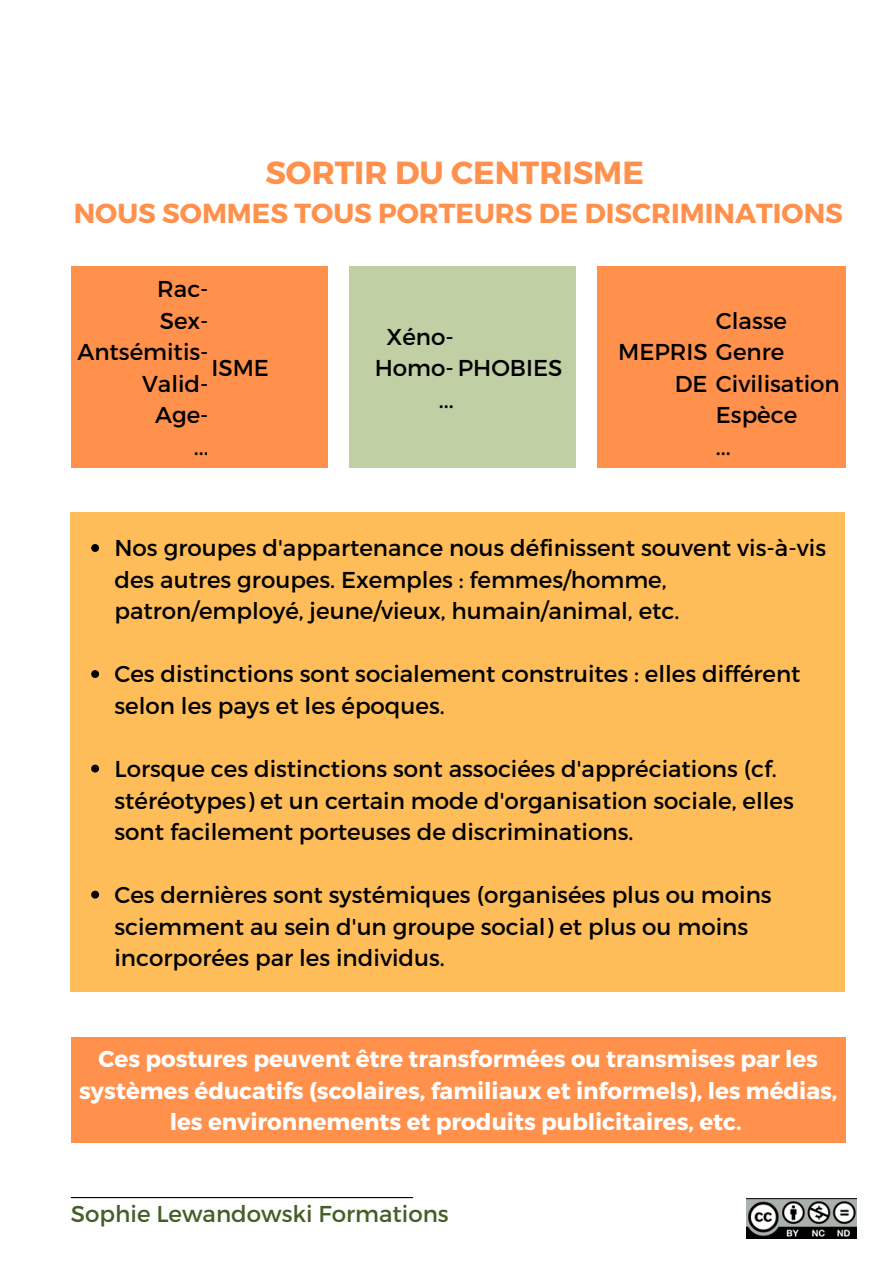
<style>
.page{position:relative;width:894px;height:1264px;background:#fff}
.page>*{position:absolute;margin:0;border:0;box-sizing:border-box;transform-origin:0 0}
.t1{font:700 31.95px "Montserrat";color:#ff914d}
.t2{font:700 27.45px "Montserrat";color:#ff914d}
.t3{font:22.95px/31.5px "Montserrat";color:#000}
.t4{font:700 22.95px/31.5px "Montserrat";color:#fff;text-align:center}
.t5{font:22.95px "Montserrat";color:#465e28}
</style>
<div class="page">
<hr style="left:71px;top:1196px;width:342px;height:2px;background:#000">
<div style="left:71px;top:266px;width:142px;height:201px;background:#ff914d"></div>
<div style="left:207px;top:266px;width:120px;height:201px;background:#ff914d"></div>
<div style="left:349px;top:266px;width:109px;height:201px;background:#c1cfa5"></div>
<div style="left:453px;top:266px;width:123px;height:201px;background:#c1cfa5"></div>
<div style="left:597px;top:266px;width:115px;height:201px;background:#ff914d"></div>
<div style="left:711px;top:266px;width:134px;height:201px;background:#ff914d"></div>
<div style="left:71px;top:512px;width:773px;height:480px;background:#ffbd59"></div>
<svg style="left:91px;top:544px;width:8px;height:8px"></svg>
<svg style="left:91px;top:670px;width:8px;height:8px"></svg>
<svg style="left:91px;top:764px;width:8px;height:8px"></svg>
<svg style="left:91px;top:890px;width:8px;height:8px"></svg>
<div style="left:71px;top:1037px;width:774px;height:105px;background:#ff914d"></div>
<img style="left:746px;top:1198px;width:110px;height:40px">
<h1 class="t1" style="left:265px;top:152px;width:380px">SORTIR DU CENTRISME</h1>
<h1 class="t2" style="left:74px;top:196px;width:770px">NOUS SOMMES TOUS PORTEURS DE DISCRIMINATIONS</h1>
<p class="t3" style="left:157px;top:272px;width:53px">Rac-</p>
<p class="t3" style="left:160px;top:304px;width:50px">Sex-</p>
<p class="t3" style="left:77px;top:335px;width:133px">Antsémitis-</p>
<p class="t3" style="left:142px;top:367px;width:68px">Valid-</p>
<p class="t3" style="left:155px;top:398px;width:55px">Age-</p>
<p class="t3" style="left:194px;top:430px;width:16px">...</p>
<h2 class="t3" style="left:211px;top:351px;width:59px">ISME</h2>
<p class="t3" style="left:386px;top:319px;width:69px">Xéno-</p>
<p class="t3" style="left:374px;top:351px;width:189px">Homo- PHOBIES</p>
<p class="t3" style="left:439px;top:382px;width:16px">...</p>
<p class="t3" style="left:715px;top:304px;width:73px">Classe</p>
<h2 class="t3" style="left:674px;top:335px;width:166px;text-indent:-57px">MEPRIS Genre<br>DE Civilisation</h2>
<p class="t3" style="left:715px;top:398px;width:83px">Espèce</p>
<p class="t3" style="left:715px;top:430px;width:16px">...</p>
<p class="t3" style="left:114px;top:531px;width:713px">Nos groupes d'appartenance nous définissent souvent vis-à-vis des autres groupes. Exemples : femmes/homme, patron/employé, jeune/vieux, humain/animal, etc.</p>
<p class="t3" style="left:114px;top:657px;width:687px">Ces distinctions sont socialement construites : elles différent selon les pays et les époques.</p>
<p class="t3" style="left:114px;top:752px;width:680px">Lorsque ces distinctions sont associées d'appréciations (cf. stéréotypes) et un certain mode d'organisation sociale, elles sont facilement porteuses de discriminations.</p>
<p class="t3" style="left:114px;top:878px;width:658px">Ces dernières sont systémiques (organisées plus ou moins sciemment au sein d'un groupe social) et plus ou moins incorporées par les individus.</p>
<p class="t4" style="left:79px;top:1042px;width:759px">Ces postures peuvent être transformées ou transmises par les systèmes éducatifs (scolaires, familiaux et informels), les médias, les environnements et produits publicitaires, etc.</p>
<h3 class="t5" style="left:71px;top:1199px;width:379px">Sophie Lewandowski Formations</h3>
</div>
